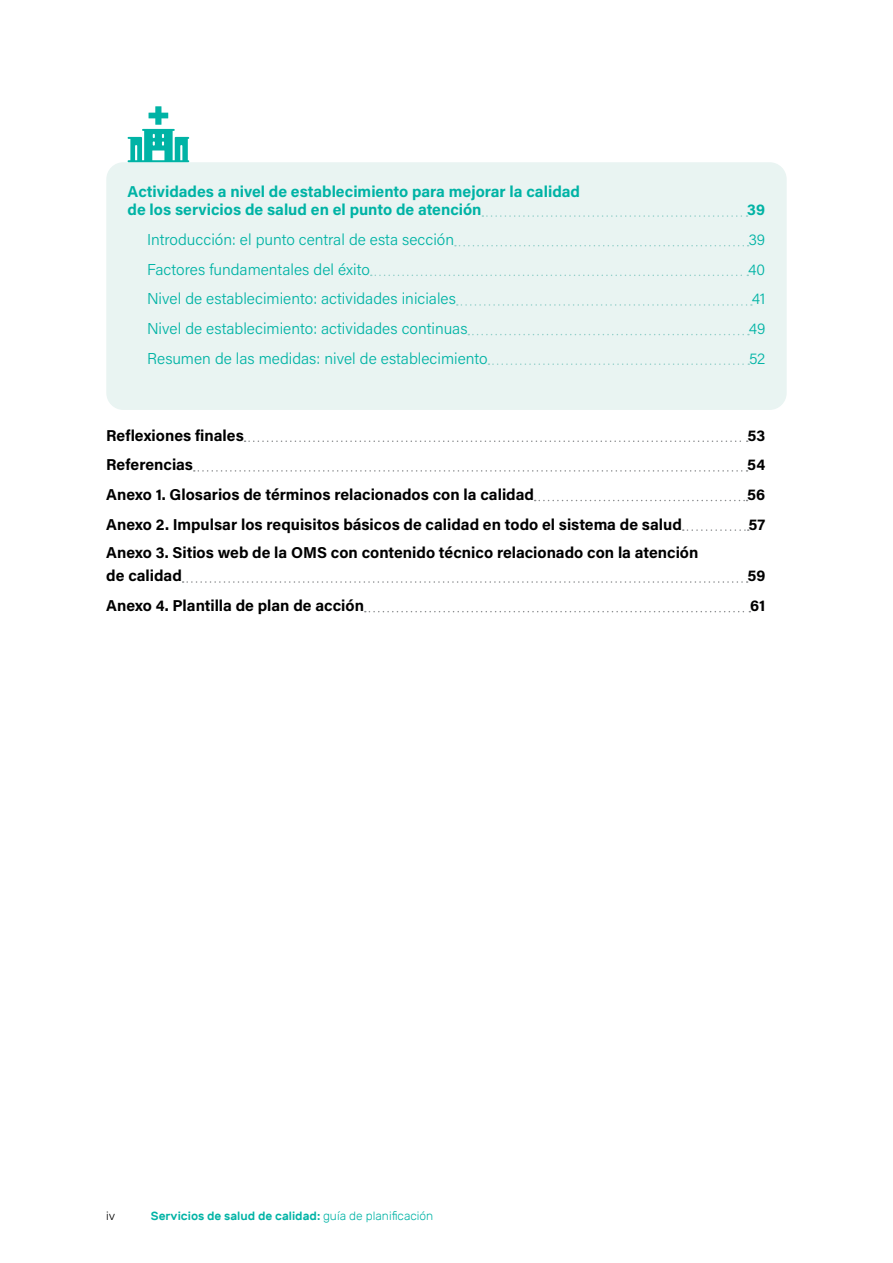
<style>
.page{position:relative;width:893px;height:1263px;background:#fff}
.page>*{position:absolute;margin:0;border:0;box-sizing:border-box;transform-origin:0 0}
.t1{font:700 15.75px/23.1px "Acumin Pro";color:#000}
.t2{font:300 15.75px "Acumin Pro";color:#00b3a5}
.t3{font:700 15.75px/18.9px "Acumin Pro";color:#00b3a5}
.t4{font:500 12px "Rubik";color:#00b3a5}
.t5{font:300 12px "Rubik";color:#000}
.s1{font-weight:300}
</style>
<div class="page">
<div style="left:106px;top:162px;width:681px;height:248px;background:#e9f4f2;border-radius:17px"></div>
<svg style="left:482px;top:215px;width:265px;height:2px"></svg>
<svg style="left:455px;top:245px;width:294px;height:1px"></svg>
<svg style="left:371px;top:275px;width:377px;height:1px"></svg>
<svg style="left:457px;top:304px;width:295px;height:2px"></svg>
<svg style="left:468px;top:334px;width:281px;height:1px"></svg>
<svg style="left:488px;top:363px;width:261px;height:2px"></svg>
<svg style="left:245px;top:440px;width:503px;height:2px"></svg>
<svg style="left:194px;top:470px;width:553px;height:2px"></svg>
<svg style="left:535px;top:500px;width:212px;height:1px"></svg>
<svg style="left:683px;top:529px;width:66px;height:2px"></svg>
<svg style="left:183px;top:581px;width:565px;height:2px"></svg>
<svg style="left:365px;top:611px;width:385px;height:1px"></svg>
<svg style="left:128px;top:106px;width:61px;height:56px"></svg>
<p class="t3" style="left:128px;top:181px;width:454px">Actividades a nivel de establecimiento para mejorar la calidad de los servicios de salud en el punto de atención</p>
<p class="t3" style="left:747px;top:200px;width:19px">39</p>
<p class="t2" style="left:147px;top:229px;width:309px">Introducción: el punto central de esta sección</p>
<p class="t2" style="left:748px;top:229px;width:18px">39</p>
<p class="t2" style="left:147px;top:258px;width:224px">Factores fundamentales del éxito</p>
<p class="t2" style="left:748px;top:258px;width:19px">40</p>
<p class="t2" style="left:147px;top:288px;width:310px">Nivel de establecimiento: actividades iniciales</p>
<p class="t2" style="left:752px;top:288px;width:15px">41</p>
<p class="t2" style="left:147px;top:318px;width:322px">Nivel de establecimiento: actividades continuas</p>
<p class="t2" style="left:749px;top:318px;width:18px">49</p>
<p class="t2" style="left:147px;top:347px;width:342px">Resumen de las medidas: nivel de establecimiento</p>
<p class="t2" style="left:749px;top:347px;width:18px">52</p>
<p class="t1" style="left:106px;top:423px;width:139px">Reflexiones finales</p>
<p class="t1" style="left:747px;top:423px;width:19px">53</p>
<p class="t1" style="left:106px;top:452px;width:88px">Referencias</p>
<p class="t1" style="left:747px;top:452px;width:20px">54</p>
<p class="t1" style="left:106px;top:482px;width:429px">Anexo 1. Glosarios de términos relacionados con la calidad</p>
<p class="t1" style="left:747px;top:482px;width:20px">56</p>
<p class="t1" style="left:106px;top:512px;width:577px">Anexo 2. Impulsar los requisitos básicos de calidad en todo el sistema de salud</p>
<p class="t1" style="left:748px;top:512px;width:18px">57</p>
<p class="t1" style="left:106px;top:540px;width:594px">Anexo 3. Sitios web de la OMS con contenido técnico relacionado con la atención de calidad</p>
<p class="t1" style="left:747px;top:564px;width:20px">59</p>
<p class="t1" style="left:106px;top:593px;width:259px">Anexo 4. Plantilla de plan de acción</p>
<p class="t1" style="left:750px;top:593px;width:17px">61</p>
<p class="t5" style="left:106px;top:1209px;width:11px">iv</p>
<p class="t4" style="left:151px;top:1209px;width:284px">Servicios de salud de calidad: <span class="s1">guía de planificación</span></p>
</div>
